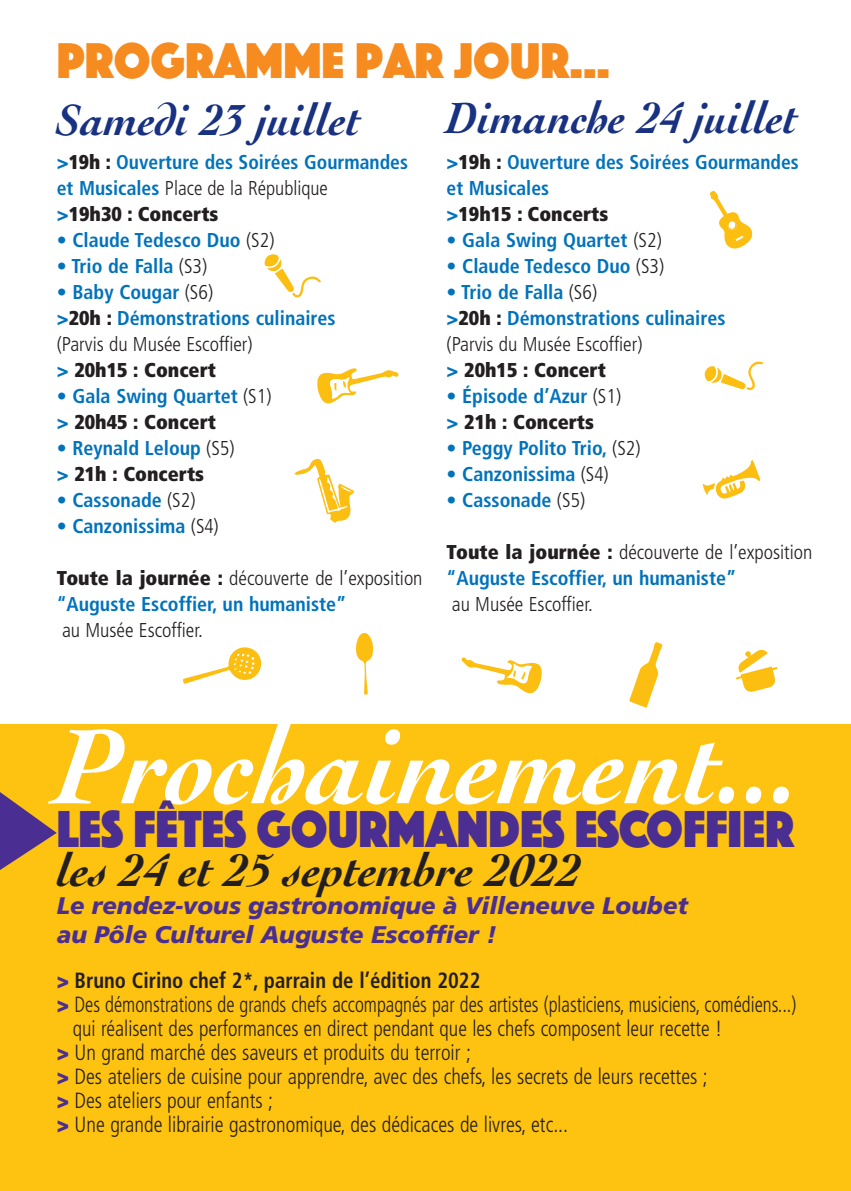
<style>
.page{position:relative;width:851px;height:1191px;background:#fff}
.page>*{position:absolute;margin:0;border:0;box-sizing:border-box;transform-origin:0 0}
.t1{font:italic 700 112px "Cochin";color:#fff}
.t2{font:54px "Phosphate Solid";color:#4a2e92;scale:.92 1}
.t3{font:52.2px "Phosphate Solid";color:#f68b1f;scale:.95 1}
.t4{font:italic 700 48px "Cochin";color:#231f20}
.t5{font:italic 700 46px "Cochin";color:#183181;scale:.95 1}
.t6{font:italic 900 24px/28.8px "Frutiger";color:#4a2e92}
.t7{font:300 condensed 22px "Frutiger";color:#231f20;scale:.94 1}
.t8{font:300 condensed 22px "Frutiger";color:#231f20;scale:.87 1}
.t9{font:300 condensed 22px "Frutiger";color:#231f20;scale:.92 1}
.t10{font:700 condensed 22px "Frutiger";color:#231f20;scale:.94 1}
.t11{font:700 condensed 20px/26px "Frutiger";color:#0072bc}
.t12{font:300 condensed 20px/26px "Frutiger";color:#231f20}
.s1{font-weight:900}
.s2{font-weight:900;color:#231f20}
.s3{font-weight:300;color:#231f20}
.s4{font-weight:700;color:#0072bc}
.s5{font-weight:900;font-stretch:normal;color:#4a2e92}
</style>
<div class="page">
<div style="left:0;top:724px;width:850px;height:467px;background:#fec210"></div>
<svg style="left:850px;top:724px;width:1px;height:366px"></svg>
<svg style="left:264px;top:254px;width:57px;height:44px"></svg>
<svg style="left:704px;top:361px;width:59px;height:30px"></svg>
<svg style="left:735px;top:649px;width:42px;height:43px"></svg>
<svg style="left:356px;top:633px;width:17px;height:62px"></svg>
<svg style="left:629px;top:642px;width:33px;height:66px"></svg>
<svg style="left:317px;top:368px;width:82px;height:36px"></svg>
<svg style="left:461px;top:657px;width:81px;height:37px"></svg>
<svg style="left:709px;top:191px;width:44px;height:58px"></svg>
<svg style="left:0;top:792px;width:57px;height:78px"></svg>
<svg style="left:183px;top:647px;width:79px;height:37px"></svg>
<svg style="left:294px;top:459px;width:60px;height:64px"></svg>
<svg style="left:702px;top:459px;width:58px;height:40px"></svg>
<p class="t3" style="left:57px;top:23px;width:584px">PROGRAMME PAR JOUR...</p>
<p class="t5" style="left:57px;top:89px;width:321px">Samedi 23 juillet</p>
<p class="t5" style="left:446px;top:87px;width:371px">Dimanche 24 juillet</p>
<p class="t11" style="left:57px;top:150px;width:353px"><span class="s1">&gt;</span><span class="s2">19h :</span> Ouverture des Soirées Gourmandes et Musicales <span class="s3">Place de la République<br></span><span class="s1">&gt;</span><span class="s2">19h30 : Concerts</span></p>
<p class="t11" style="left:57px;top:228px;width:219px">• Claude Tedesco Duo <span class="s3">(S2)</span></p>
<p class="t11" style="left:57px;top:254px;width:152px">• Trio de Falla <span class="s3">(S3)</span></p>
<p class="t11" style="left:57px;top:280px;width:280px">• Baby Cougar <span class="s3">(S6)<br></span><span class="s1">&gt;</span><span class="s2">20h :</span> Démonstrations culinaires <span class="s3">(Parvis du Musée Escoffier)<br></span><span class="s1">&gt;</span> <span class="s2">20h15 : Concert</span></p>
<p class="t11" style="left:57px;top:384px;width:216px">• Gala Swing Quartet <span class="s3">(S1) </span><span class="s1">&gt;</span> <span class="s2">20h45 : Concert</span></p>
<p class="t11" style="left:57px;top:436px;width:179px">• Reynald Leloup <span class="s3">(S5) </span><span class="s1">&gt;</span> <span class="s2">21h : Concerts</span></p>
<p class="t11" style="left:57px;top:488px;width:140px">• Cassonade <span class="s3">(S2)</span></p>
<p class="t11" style="left:57px;top:514px;width:163px">• Canzonissima <span class="s3">(S4)</span></p>
<p class="t12" style="left:57px;top:566px;width:367px"><span class="s1">Toute la journée :</span> découverte de l’exposition <span class="s4">“Auguste Escoffier, un humaniste”<br></span>au Musée Escoffier.</p>
<p class="t11" style="left:446px;top:150px;width:354px"><span class="s1">&gt;</span><span class="s2">19h :</span> Ouverture des Soirées Gourmandes et Musicales<br><span class="s1">&gt;</span><span class="s2">19h15 : Concerts</span></p>
<p class="t11" style="left:446px;top:228px;width:217px">• Gala Swing Quartet <span class="s3">(S2)</span></p>
<p class="t11" style="left:446px;top:254px;width:219px">• Claude Tedesco Duo <span class="s3">(S3)</span></p>
<p class="t11" style="left:446px;top:280px;width:280px">• Trio de Falla <span class="s3">(S6)<br></span><span class="s1">&gt;</span><span class="s2">20h :</span> Démonstrations culinaires <span class="s3">(Parvis du Musée Escoffier)<br></span><span class="s1">&gt;</span> <span class="s2">20h15 : Concert</span></p>
<p class="t11" style="left:446px;top:384px;width:176px">• Épisode d’Azur <span class="s3">(S1) </span><span class="s1">&gt;</span> <span class="s2">21h : Concerts</span></p>
<p class="t11" style="left:446px;top:436px;width:196px">• Peggy Polito Trio, <span class="s3">(S2)</span></p>
<p class="t11" style="left:446px;top:462px;width:164px">• Canzonissima <span class="s3">(S4)</span></p>
<p class="t11" style="left:446px;top:488px;width:140px">• Cassonade <span class="s3">(S5)</span></p>
<p class="t12" style="left:446px;top:540px;width:367px"><span class="s1">Toute la journée :</span> découverte de l’exposition <span class="s4">“Auguste Escoffier, un humaniste”<br></span>au Musée Escoffier.</p>
<p class="t1" style="left:57px;top:691px;width:746px">Prochainement...</p>
<p class="t2" style="left:57px;top:790px;width:803px">LES FÊTES GOURMANDES ESCOFFIER</p>
<p class="t4" style="left:57px;top:837px;width:525px">les 24 et 25 septembre 2022</p>
<p class="t6" style="left:57px;top:893px;width:632px">Le rendez-vous gastronomique à Villeneuve Loubet au Pôle Culturel Auguste Escoffier !</p>
<p class="t10" style="left:57px;top:971px;width:452px"><span class="s5">&gt;</span> Bruno Cirino chef 2*, parrain de l’édition 2022</p>
<p class="t8" style="left:57px;top:995px;width:851px"><span class="s5">&gt;</span> Des démonstrations de grands chefs accompagnés par des artistes (plasticiens, musiciens, comédiens...)</p>
<p class="t9" style="left:73px;top:1019px;width:707px">qui réalisent des performances en direct pendant que les chefs composent leur recette !</p>
<p class="t7" style="left:57px;top:1043px;width:442px"><span class="s5">&gt;</span> Un grand marché des saveurs et produits du terroir ;</p>
<p class="t7" style="left:57px;top:1067px;width:694px"><span class="s5">&gt;</span> Des ateliers de cuisine pour apprendre, avec des chefs, les secrets de leurs recettes ;</p>
<p class="t7" style="left:57px;top:1091px;width:232px"><span class="s5">&gt;</span> Des ateliers pour enfants ;</p>
<p class="t7" style="left:57px;top:1115px;width:545px"><span class="s5">&gt;</span> Une grande librairie gastronomique, des dédicaces de livres, etc...</p>
</div>
